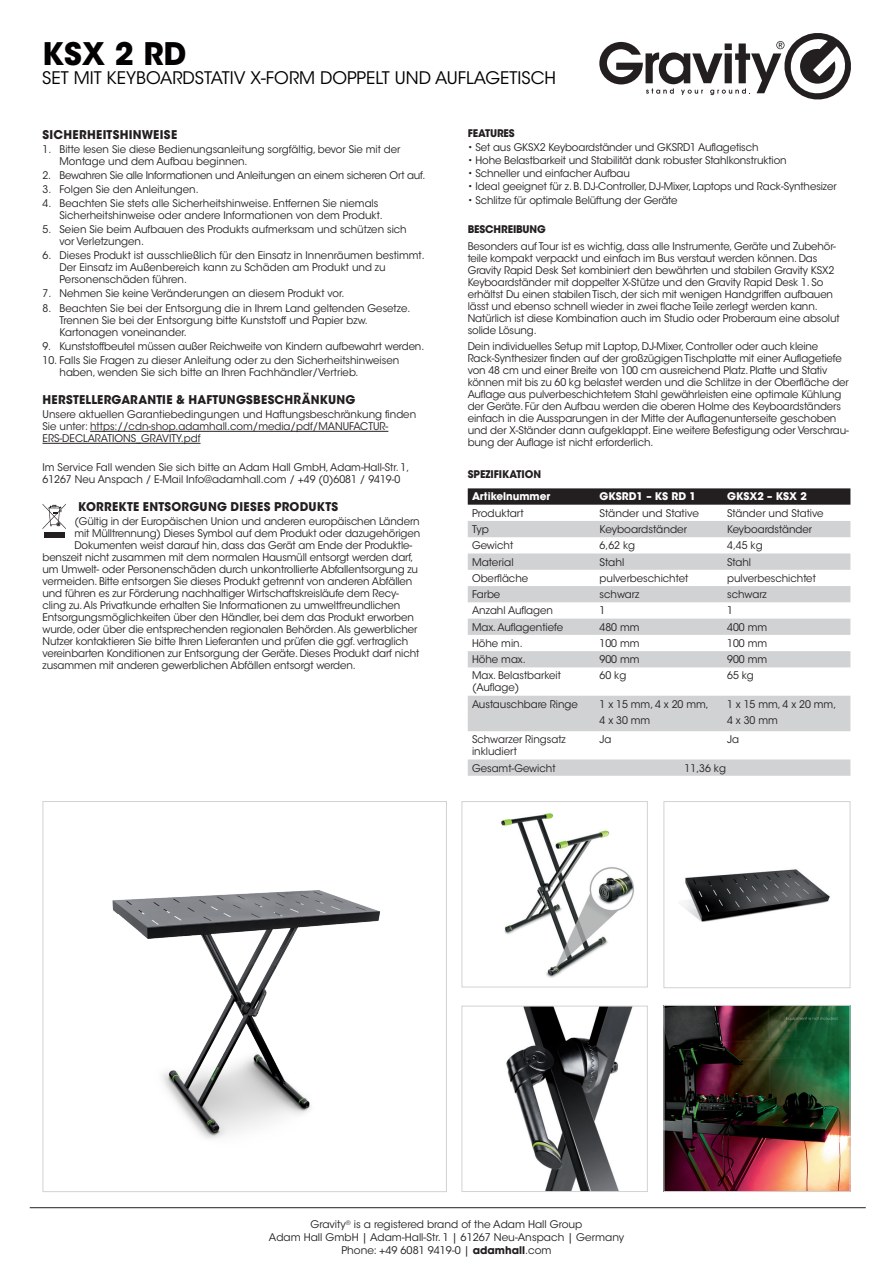
<style>
.page{position:relative;width:893px;height:1263px;background:#fff}
.page>*{position:absolute;margin:0;border:0;box-sizing:border-box;transform-origin:0 0}
.t1{font:700 30.9px "ITC Avant Garde Std";color:#030102}
.t2{font:17.25px "ITC Avant Garde Std";color:#030102}
.t3{font:700 12px "ITC Avant Garde Std";letter-spacing:.025em;color:#231f20}
.t4{font:10.5px/12px "ITC Avant Garde Std";letter-spacing:-.01em;color:#231f20}
.t5{font:700 10.5px "ITC Avant Garde Std";color:#fff}
.t6{font:700 10.5px "ITC Avant Garde Std";letter-spacing:-.01em;color:#231f20}
.s1{font-weight:700}
</style>
<div class="page">
<hr style="left:90px;top:431px;width:298px;height:1px;background:#231f20">
<hr style="left:43px;top:443px;width:158px;height:1px;background:#231f20">
<div style="left:44px;top:533px;width:21px;height:5px;background:#231f20"></div>
<svg style="left:43px;top:504px;width:23px;height:25px"></svg>
<svg style="left:599px;top:33px;width:252px;height:67px"></svg>
<svg style="left:468px;top:488px;width:382px;height:17px;background:#2c2829"></svg>
<svg style="left:468px;top:521px;width:382px;height:255px;fill:#d6d7d8"></svg>
<hr style="left:30px;top:1207px;width:836px;height:1px;background:#231f20">
<img style="left:682px;top:869px;width:148px;height:53px">
<div style="left:663px;top:801px;width:187px;height:187px;border:1px solid #d1d2d4"></div>
<img style="left:501px;top:813px;width:133px;height:165px">
<div style="left:461px;top:801px;width:187px;height:186px;border:1px solid #d1d2d4"></div>
<img style="left:112px;top:890px;width:268px;height:249px">
<div style="left:43px;top:801px;width:404px;height:391px;border:1px solid #d1d2d4"></div>
<img style="left:665px;top:1007px;width:183px;height:183px">
<div style="left:663px;top:1005px;width:187px;height:187px;border:1px solid #d1d2d4"></div>
<img style="left:506px;top:1008px;width:126px;height:182px">
<div style="left:461px;top:1006px;width:187px;height:186px;border:1px solid #d1d2d4"></div>
<h1 class="t1" style="left:42px;top:34px;width:146px">KSX 2 RD</h1>
<h2 class="t2" style="left:42px;top:67px;width:515px">SET MIT KEYBOARDSTATIV X-FORM DOPPELT UND AUFLAGETISCH</h2>
<p class="t3" style="left:43px;top:126px;width:136px">SICHERHEITSHINWEISE</p>
<p class="t4" style="left:60px;top:143px;width:342px;text-indent:-17px">1. Bitte lesen Sie diese Bedienungsanleitung sorgfältig, bevor Sie mit der<br>Montage und dem Aufbau beginnen.</p>
<p class="t4" style="left:43px;top:169px;width:384px">2. Bewahren Sie alle Informationen und Anleitungen an einem sicheren Ort auf.</p>
<p class="t4" style="left:43px;top:183px;width:158px">3. Folgen Sie den Anleitungen.</p>
<p class="t4" style="left:60px;top:197px;width:325px;text-indent:-17px">4. Beachten Sie stets alle Sicherheitshinweise. Entfernen Sie niemals<br>Sicherheitshinweise oder andere Informationen von dem Produkt.</p>
<p class="t4" style="left:60px;top:224px;width:349px;text-indent:-17px">5. Seien Sie beim Aufbauen des Produkts aufmerksam und schützen sich vor Verletzungen.</p>
<p class="t4" style="left:60px;top:250px;width:367px;text-indent:-17px">6. Dieses Produkt ist ausschließlich für den Einsatz in Innenräumen bestimmt.<br>Der Einsatz im Außenbereich kann zu Schäden am Produkt und zu<br>Personenschäden führen.</p>
<p class="t4" style="left:43px;top:288px;width:304px">7. Nehmen Sie keine Veränderungen an diesem Produkt vor.</p>
<p class="t4" style="left:60px;top:302px;width:352px;text-indent:-17px">8. Beachten Sie bei der Entsorgung die in Ihrem Land geltenden Gesetze.<br>Trennen Sie bei der Entsorgung bitte Kunststoff und Papier bzw.<br>Kartonagen voneinander.</p>
<p class="t4" style="left:43px;top:340px;width:383px">9. Kunststoffbeutel müssen außer Reichweite von Kindern aufbewahrt werden.</p>
<p class="t4" style="left:60px;top:354px;width:341px;text-indent:-17px">10. Falls Sie Fragen zu dieser Anleitung oder zu den Sicherheitshinweisen haben, wenden Sie sich bitte an Ihren Fachhändler/Vertrieb.</p>
<p class="t3" style="left:43px;top:392px;width:314px">HERSTELLERGARANTIE &amp; HAFTUNGSBESCHRÄNKUNG</p>
<p class="t4" style="left:43px;top:409px;width:375px">Unsere aktuellen Garantiebedingungen und Haftungsbeschränkung finden<br>Sie unter: https://cdn-shop.adamhall.com/media/pdf/MANUFACTUR-<br>ERS-DECLARATIONS_GRAVITY.pdf</p>
<p class="t4" style="left:43px;top:461px;width:368px">Im Service Fall wenden Sie sich bitte an Adam Hall GmbH, Adam-Hall-Str. 1,<br>61267 Neu Anspach / E-Mail Info@adamhall.com / +49 (0)6081 / 9419-0</p>
<p class="t3" style="left:78px;top:499px;width:262px">KORREKTE ENTSORGUNG DIESES PRODUKTS</p>
<p class="t4" style="left:74px;top:515px;width:347px">(Gültig in der Europäischen Union und anderen europäischen Ländern</p>
<p class="t4" style="left:74px;top:527px;width:347px">mit Mülltrennung) Dieses Symbol auf dem Produkt oder dazugehörigen</p>
<p class="t4" style="left:74px;top:539px;width:339px">Dokumenten weist darauf hin, dass das Gerät am Ende der Produktle-</p>
<p class="t4" style="left:43px;top:551px;width:373px">benszeit nicht zusammen mit dem normalen Hausmüll entsorgt werden darf,</p>
<p class="t4" style="left:43px;top:563px;width:377px">um Umwelt- oder Personenschäden durch unkontrollierte Abfallentsorgung zu</p>
<p class="t4" style="left:43px;top:575px;width:371px">vermeiden. Bitte entsorgen Sie dieses Produkt getrennt von anderen Abfällen</p>
<p class="t4" style="left:43px;top:587px;width:358px">und führen es zur Förderung nachhaltiger Wirtschaftskreisläufe dem Recy-</p>
<p class="t4" style="left:43px;top:599px;width:359px">cling zu. Als Privatkunde erhalten Sie Informationen zu umweltfreundlichen</p>
<p class="t4" style="left:43px;top:611px;width:373px">Entsorgungsmöglichkeiten über den Händler, bei dem das Produkt erworben</p>
<p class="t4" style="left:43px;top:623px;width:376px">wurde, oder über die entsprechenden regionalen Behörden. Als gewerblicher</p>
<p class="t4" style="left:43px;top:635px;width:367px">Nutzer kontaktieren Sie bitte Ihren Lieferanten und prüfen die ggf. vertraglich</p>
<p class="t4" style="left:43px;top:647px;width:378px">vereinbarten Konditionen zur Entsorgung der Geräte. Dieses Produkt darf nicht</p>
<p class="t4" style="left:43px;top:659px;width:315px">zusammen mit anderen gewerblichen Abfällen entsorgt werden.</p>
<p class="t6" style="left:468px;top:127px;width:48px">FEATURES</p>
<p class="t4" style="left:468px;top:141px;width:292px">• Set aus GKSX2 Keyboardständer und GKSRD1 Auflagetisch</p>
<p class="t4" style="left:468px;top:154px;width:320px">• Hohe Belastbarkeit und Stabilität dank robuster Stahlkonstruktion</p>
<p class="t4" style="left:468px;top:168px;width:164px">• Schneller und einfacher Aufbau</p>
<p class="t4" style="left:468px;top:181px;width:370px">• Ideal geeignet für z. B. DJ-Controller, DJ-Mixer, Laptops und Rack-Synthesizer</p>
<p class="t4" style="left:468px;top:194px;width:211px">• Schlitze für optimale Belüftung der Geräte</p>
<p class="t6" style="left:468px;top:223px;width:80px">BESCHREIBUNG</p>
<p class="t4" style="left:468px;top:240px;width:373px">Besonders auf Tour ist es wichtig, dass alle Instrumente, Geräte und Zubehör&shy;teile kompakt verpackt und einfach im Bus verstaut werden können. Das Gravity Rapid Desk Set kombiniert den bewährten und stabilen Gravity KSX2<br>Keyboardständer mit doppelter X-Stütze und den Gravity Rapid Desk 1. So erhältst Du einen stabilen Tisch, der sich mit wenigen Handgriffen aufbauen lässt und ebenso schnell wieder in zwei flache Teile zerlegt werden kann.<br>Natürlich ist diese Kombination auch im Studio oder Proberaum eine absolut solide Lösung.</p>
<p class="t4" style="left:468px;top:340px;width:383px">Dein individuelles Setup mit Laptop, DJ-Mixer, Controller oder auch kleine Rack-Synthesizer finden auf der großzügigen Tischplatte mit einer Auflagetiefe von 48 cm und einer Breite von 100 cm ausreichend Platz. Platte und Stativ können mit bis zu 60 kg belastet werden und die Schlitze in der Oberfläche der Auflage aus pulverbeschichtetem Stahl gewährleisten eine optimale Kühlung der Geräte. Für den Aufbau werden die oberen Holme des Keyboardständers einfach in die Aussparungen in der Mitte der Auflagenunterseite geschoben und der X-Ständer dann aufgeklappt. Eine weitere Befestigung oder Verschrau&shy;bung der Auflage ist nicht erforderlich.</p>
<p class="t6" style="left:468px;top:468px;width:75px">SPEZIFIKATION</p>
<p class="t5" style="left:472px;top:490px;width:80px">Artikelnummer</p>
<p class="t5" style="left:600px;top:490px;width:98px">GKSRD1 – KS RD 1</p>
<p class="t5" style="left:727px;top:490px;width:81px">GKSX2 – KSX 2</p>
<p class="t4" style="left:472px;top:507px;width:53px">Produktart</p>
<p class="t4" style="left:600px;top:507px;width:101px">Ständer und Stative</p>
<p class="t4" style="left:727px;top:507px;width:98px">Ständer und Stative</p>
<p class="t4" style="left:472px;top:523px;width:19px">Typ</p>
<p class="t4" style="left:600px;top:523px;width:89px">Keyboardständer</p>
<p class="t4" style="left:727px;top:523px;width:87px">Keyboardständer</p>
<p class="t4" style="left:472px;top:540px;width:43px">Gewicht</p>
<p class="t4" style="left:600px;top:540px;width:37px">6,62 kg</p>
<p class="t4" style="left:727px;top:540px;width:37px">4,45 kg</p>
<p class="t4" style="left:472px;top:556px;width:43px">Material</p>
<p class="t4" style="left:600px;top:556px;width:26px">Stahl</p>
<p class="t4" style="left:727px;top:556px;width:26px">Stahl</p>
<p class="t4" style="left:472px;top:572px;width:58px">Oberfläche</p>
<p class="t4" style="left:600px;top:572px;width:90px">pulverbeschichtet</p>
<p class="t4" style="left:727px;top:572px;width:90px">pulverbeschichtet</p>
<p class="t4" style="left:472px;top:588px;width:30px">Farbe</p>
<p class="t4" style="left:600px;top:588px;width:41px">schwarz</p>
<p class="t4" style="left:727px;top:588px;width:41px">schwarz</p>
<p class="t4" style="left:472px;top:605px;width:83px">Anzahl Auflagen</p>
<p class="t4" style="left:600px;top:605px;width:7px">1</p>
<p class="t4" style="left:727px;top:605px;width:7px">1</p>
<p class="t4" style="left:472px;top:621px;width:93px">Max. Auflagentiefe</p>
<p class="t4" style="left:600px;top:621px;width:42px">480 mm</p>
<p class="t4" style="left:727px;top:621px;width:42px">400 mm</p>
<p class="t4" style="left:472px;top:637px;width:52px">Höhe min.</p>
<p class="t4" style="left:600px;top:637px;width:42px">100 mm</p>
<p class="t4" style="left:727px;top:637px;width:42px">100 mm</p>
<p class="t4" style="left:472px;top:653px;width:55px">Höhe max.</p>
<p class="t4" style="left:600px;top:653px;width:42px">900 mm</p>
<p class="t4" style="left:727px;top:653px;width:42px">900 mm</p>
<p class="t4" style="left:472px;top:670px;width:90px">Max. Belastbarkeit (Auflage)</p>
<p class="t4" style="left:600px;top:670px;width:28px">60 kg</p>
<p class="t4" style="left:727px;top:670px;width:28px">65 kg</p>
<p class="t4" style="left:472px;top:698px;width:107px">Austauschbare Ringe</p>
<p class="t4" style="left:600px;top:696px;width:111px;line-height:16.2px">1 x 15 mm, 4 x 20 mm,<br>4 x 30 mm</p>
<p class="t4" style="left:727px;top:696px;width:111px;line-height:16.2px">1 x 15 mm, 4 x 20 mm,<br>4 x 30 mm</p>
<p class="t4" style="left:472px;top:733px;width:95px">Schwarzer Ringsatz inkludiert</p>
<p class="t4" style="left:600px;top:733px;width:13px">Ja</p>
<p class="t4" style="left:727px;top:733px;width:13px">Ja</p>
<p class="t4" style="left:472px;top:762px;width:85px">Gesamt-Gewicht</p>
<p class="t4" style="left:685px;top:762px;width:43px">11,36 kg</p>
<p class="t4" style="left:269px;top:1218px;width:357px;line-height:12.6px;text-align:center">Gravity<sup>®</sup> is a registered brand of the Adam Hall Group<br>Adam Hall GmbH | Adam-Hall-Str. 1 | 61267 Neu-Anspach | Germany<br>Phone: +49 6081 9419-0 | <span class="s1">adamhall</span>.com</p>
</div>
